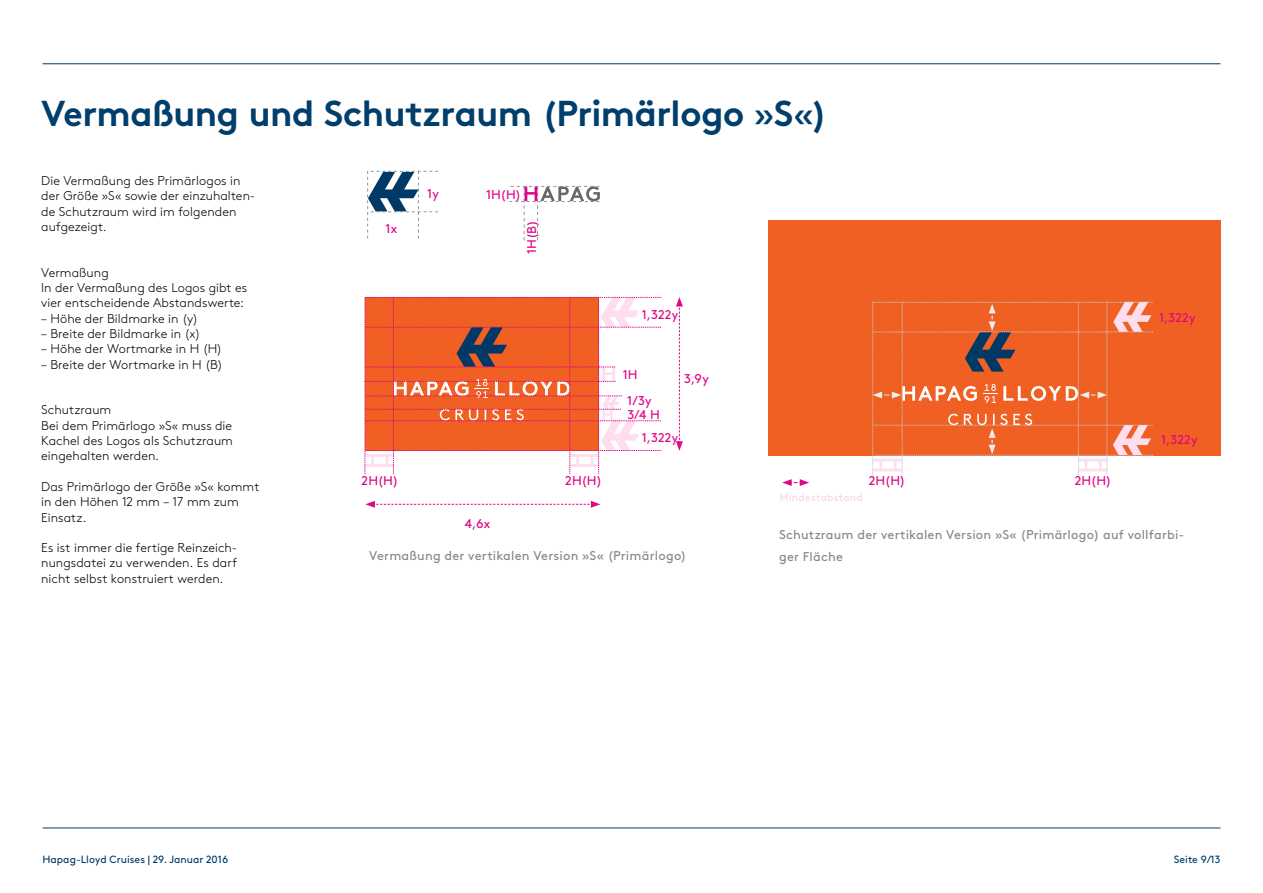
<style>
.page{position:relative;width:1263px;height:893px;background:#fff}
.page>*{position:absolute;margin:0;border:0;box-sizing:border-box;transform-origin:0 0}
.t1{font:700 36px "Brown Pro";letter-spacing:-.015em;color:#003e6b}
.t2{font:300 12.75px/15.3px "Brown Pro";letter-spacing:.005em;color:#000}
.t3{font:12.75px/21.5px "Brown Pro";letter-spacing:.015em;color:#82888c}
.t4{font:12.75px "Brown Pro";letter-spacing:.005em;color:#e10686}
.t5{font:10.5px "Brown Pro";color:#003965}
.t6{font:10.5px "Brown Pro";color:#003e6b}
.t7{font:10.35px "Brown Pro";letter-spacing:.025em;color:#fcd4e8}
.s1{font-weight:400}
</style>
<div class="page">
<hr style="left:43px;top:828px;width:1177px;height:1px;background:#003e6b">
<hr style="left:43px;top:63px;width:1177px;height:1px;background:#003e6b">
<div style="left:768px;top:220px;width:452px;height:235px;background:#f06022"></div>
<svg style="left:365px;top:501px;width:235px;height:7px"></svg>
<svg style="left:782px;top:479px;width:27px;height:7px"></svg>
<svg style="left:364px;top:297px;width:297px;height:177px"></svg>
<svg style="left:872px;top:302px;width:281px;height:177px"></svg>
<svg style="left:367px;top:171px;width:71px;height:67px"></svg>
<svg style="left:509px;top:186px;width:91px;height:54px"></svg>
<svg style="left:676px;top:297px;width:7px;height:154px"></svg>
<h1 class="t1" style="left:41px;top:84px;width:788px">Vermaßung und Schutzraum (Primärlogo <span class="s1">»</span>S<span class="s1">«</span>)</h1>
<p class="t2" style="left:41px;top:172px;width:216px">Die Vermaßung des Primärlogos in der Größe »S« sowie der einzuhalten&shy;de Schutzraum wird im folgenden aufgezeigt.</p>
<p class="t2" style="left:41px;top:264px;width:208px">Vermaßung<br>In der Vermaßung des Logos gibt es vier entscheidende Abstandswerte:</p>
<p class="t2" style="left:41px;top:310px;width:158px">– Höhe der Bildmarke in (y)</p>
<p class="t2" style="left:41px;top:325px;width:161px">– Breite der Bildmarke in (x)</p>
<p class="t2" style="left:41px;top:340px;width:183px">– Höhe der Wortmarke in H (H)</p>
<p class="t2" style="left:41px;top:356px;width:183px">– Breite der Wortmarke in H (B)</p>
<p class="t2" style="left:41px;top:401px;width:193px">Schutzraum<br>Bei dem Primärlogo »S« muss die<br>Kachel des Logos als Schutzraum eingehalten werden.</p>
<p class="t2" style="left:41px;top:478px;width:220px">Das Primärlogo der Größe »S« kommt in den Höhen 12 mm – 17 mm zum<br>Einsatz.</p>
<p class="t2" style="left:41px;top:539px;width:197px;text-align:justify">Es ist immer die fertige Reinzeich&shy;nungsdatei zu verwenden. Es darf nicht selbst konstruiert werden.</p>
<p class="t4" style="left:386px;top:219px;width:13px">1x</p>
<p class="t4" style="left:427px;top:184px;width:13px">1y</p>
<p class="t4" style="left:486px;top:184px;width:37px">1H(H)</p>
<p class="t4" style="left:522px;top:254px;width:35px;rotate:-90deg">1H(B)</p>
<p class="t4" style="left:642px;top:305px;width:38px">1,322y</p>
<p class="t4" style="left:623px;top:365px;width:16px">1H</p>
<p class="t4" style="left:627px;top:405px;width:34px">3/4 H</p>
<p class="t4" style="left:627px;top:391px;width:26px">1/3y</p>
<p class="t4" style="left:684px;top:369px;width:26px">3,9y</p>
<p class="t4" style="left:642px;top:428px;width:38px">1,322y</p>
<p class="t4" style="left:362px;top:471px;width:38px">2H(H)</p>
<p class="t4" style="left:565px;top:471px;width:38px">2H(H)</p>
<p class="t4" style="left:869px;top:471px;width:38px">2H(H)</p>
<p class="t4" style="left:1075px;top:471px;width:38px">2H(H)</p>
<p class="t7" style="left:780px;top:489px;width:84px">Mindestabstand</p>
<p class="t4" style="left:1159px;top:308px;width:38px">1,322y</p>
<p class="t4" style="left:1161px;top:429px;width:38px">1,322y</p>
<p class="t4" style="left:465px;top:514px;width:27px">4,6x</p>
<p class="t3" style="left:369px;top:544px;width:319px">Vermaßung der vertikalen Version »S« (Primärlogo)</p>
<p class="t3" style="left:779px;top:523px;width:407px">Schutzraum der vertikalen Version »S« (Primärlogo) auf vollfarbi&shy;ger Fläche</p>
<p class="t5" style="left:43px;top:851px;width:187px">Hapag-Lloyd Cruises | 29. Januar 2016</p>
<p class="t6" style="left:1174px;top:851px;width:48px">Seite 9/13</p>
</div>
